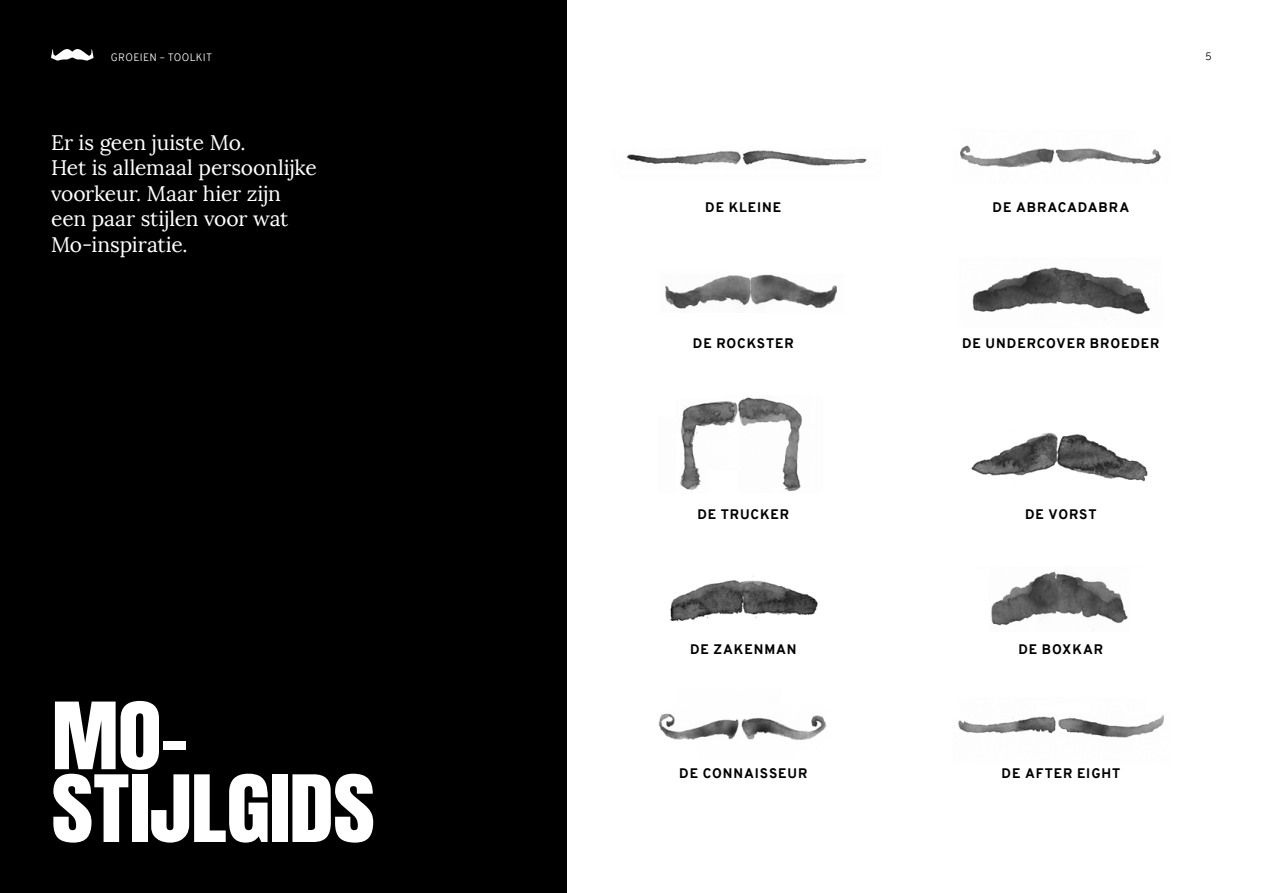
<style>
.page{position:relative;width:1263px;height:893px;background:#fff}
.page>*{position:absolute;margin:0;border:0;box-sizing:border-box;transform-origin:0 0}
.t1{font:78.75px/72.8px "Anton";letter-spacing:-.005em;color:#fff;scale:1.15 1}
.t2{font:21px/25.5px "Lora";letter-spacing:-.005em;color:#fff}
.t3{font:800 13.5px "Overpass";letter-spacing:.065em;color:#000}
.t4{font:300 10.5px "Overpass";letter-spacing:.03em;color:#fff}
.t5{font:300 10.5px "Overpass";color:#000}
</style>
<div class="page">
<div style="left:0;top:0;width:566px;height:893px;background:#000"></div>
<svg style="left:51px;top:49px;width:43px;height:12px"></svg>
<img style="left:658px;top:713px;width:169px;height:27px">
<img style="left:958px;top:715px;width:206px;height:23px">
<img style="left:991px;top:571px;width:137px;height:59px">
<img style="left:670px;top:576px;width:148px;height:45px">
<img style="left:971px;top:432px;width:177px;height:50px">
<img style="left:680px;top:397px;width:122px;height:95px">
<img style="left:972px;top:267px;width:178px;height:48px">
<img style="left:665px;top:274px;width:172px;height:35px">
<img style="left:626px;top:150px;width:241px;height:16px">
<img style="left:960px;top:145px;width:201px;height:23px">
<p class="t4" style="left:111px;top:49px;width:103px">GROEIEN – TOOLKIT</p>
<p class="t5" style="left:1205px;top:49px;width:8px">5</p>
<h2 class="t2" style="left:51px;top:130px;width:267px">Er is geen juiste Mo.<br>Het is allemaal persoonlijke voorkeur. Maar hier zijn een paar stijlen voor wat<br>Mo-inspiratie.</h2>
<h1 class="t1" style="left:51px;top:706px;width:283px">MO-<br>STIJLGIDS</h1>
<p class="t3" style="left:705px;top:197px;width:78px">DE KLEINE</p>
<p class="t3" style="left:992px;top:197px;width:138px">DE ABRACADABRA</p>
<p class="t3" style="left:693px;top:334px;width:102px">DE ROCKSTER</p>
<p class="t3" style="left:962px;top:334px;width:199px">DE UNDERCOVER BROEDER</p>
<p class="t3" style="left:697px;top:505px;width:93px">DE TRUCKER</p>
<p class="t3" style="left:1025px;top:505px;width:73px">DE VORST</p>
<p class="t3" style="left:690px;top:640px;width:108px">DE ZAKENMAN</p>
<p class="t3" style="left:1018px;top:640px;width:86px">DE BOXKAR</p>
<p class="t3" style="left:679px;top:763px;width:130px">DE CONNAISSEUR</p>
<p class="t3" style="left:1001px;top:763px;width:120px">DE AFTER EIGHT</p>
</div>
